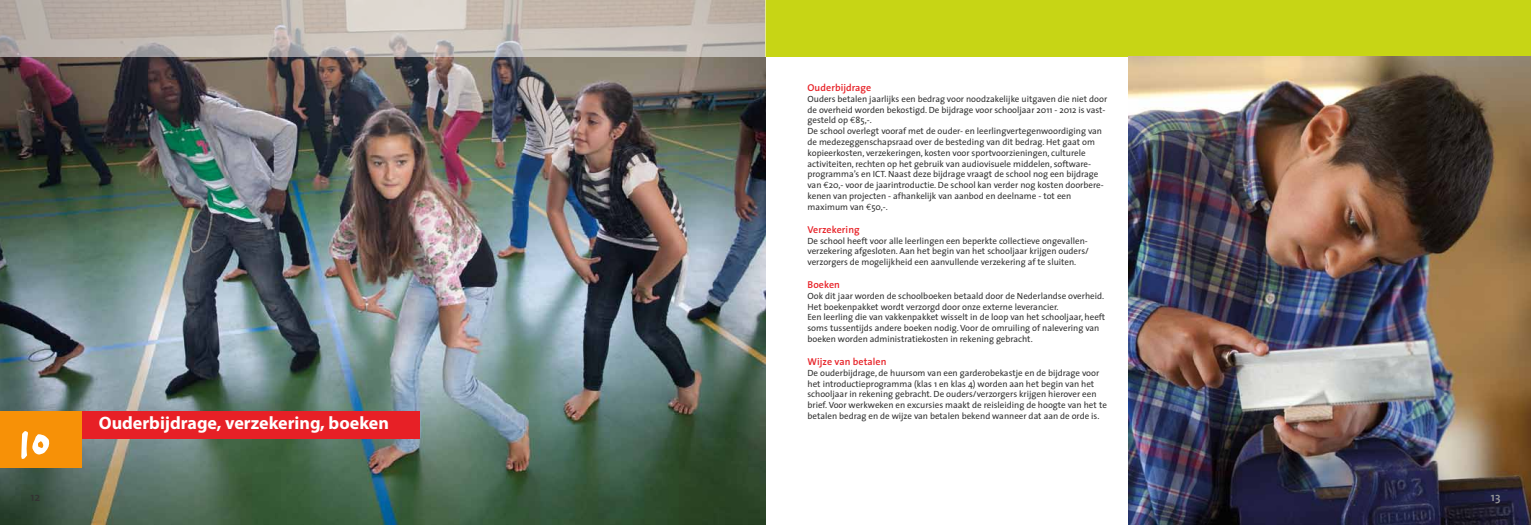
<style>
.page{position:relative;width:1531px;height:525px;background:#fff}
.page>*{position:absolute;margin:0;border:0;box-sizing:border-box;transform-origin:0 0}
.t1{font:60px "FF Erikrighthand";color:#fff}
.t2{font:700 18px "Myriad Pro";color:#fff}
.t3{font:600 12px "The Sans";color:#323232}
.t4{font:600 12px "The Sans";color:#989898}
.t5{font:600 10px "The Sans";letter-spacing:.01em;color:#e72026}
.t6{font:9px/10.8px "The Sans";color:#323232}
.s1{font-family:"Euro Mono"}
</style>
<div class="page">
<img style="left:0;top:57px;width:765px;height:467px">
<div style="left:765px;top:0;width:766px;height:57px;background:#c7d515"></div>
<svg style="left:0;top:0;width:765px;height:57px;background:#c2b9b2"></svg>
<div style="left:0;top:411px;width:420px;height:27px;background:#e72026"></div>
<div style="left:0;top:411px;width:81px;height:57px;background:#f79107"></div>
<img style="left:1128px;top:57px;width:403px;height:467px">
<h1 class="t1" style="left:19px;top:399px;width:33px">10</h1>
<h3 class="t3" style="left:30px;top:486px;width:11px">12</h3>
<h2 class="t2" style="left:99px;top:411px;width:292px">Ouderbijdrage, verzekering, boeken</h2>
<p class="t5" style="left:807px;top:79px;width:65px">Ouderbijdrage</p>
<p class="t6" style="left:807px;top:93px;width:301px">Ouders betalen jaarlijks een bedrag voor noodzakelijke uitgaven die niet door de overheid worden bekostigd. De bijdrage voor schooljaar 2011 - 2012 is vast&shy;gesteld op <span class="s1">f</span>85,-.<br>De school overlegt vooraf met de ouder- en leerlingvertegenwoordiging van de medezeggenschapsraad over de besteding van dit bedrag. Het gaat om kopieerkosten, verzekeringen, kosten voor sportvoorzieningen, culturele activiteiten, rechten op het gebruik van audiovisuele middelen, software&shy;programma’s en ICT. Naast deze bijdrage vraagt de school nog een bijdrage van <span class="s1">f</span>20,- voor de jaarintroductie. De school kan verder nog kosten doorbere&shy;kenen van projecten - afhankelijk van aanbod en deelname - tot een maximum van <span class="s1">f</span>50,-.</p>
<p class="t5" style="left:807px;top:221px;width:54px">Verzekering</p>
<p class="t6" style="left:807px;top:235px;width:283px;text-align:justify">De school heeft voor alle leerlingen een beperkte collectieve ongevallen&shy;verzekering afgesloten. Aan het begin van het schooljaar krijgen ouders/ verzorgers de mogelijkheid een aanvullende verzekering af te sluiten.</p>
<p class="t5" style="left:807px;top:276px;width:34px">Boeken</p>
<p class="t6" style="left:807px;top:290px;width:299px">Ook dit jaar worden de schoolboeken betaald door de Nederlandse overheid.<br>Het boekenpakket wordt verzorgd door onze externe leverancier.<br>Een leerling die van vakkenpakket wisselt in de loop van het schooljaar, heeft soms tussentijds andere boeken nodig. Voor de omruiling of nalevering van boeken worden administratiekosten in rekening gebracht.</p>
<p class="t5" style="left:807px;top:353px;width:80px">Wijze van betalen</p>
<p class="t6" style="left:807px;top:367px;width:301px">De ouderbijdrage, de huursom van een garderobekastje en de bijdrage voor het introductieprogramma (klas 1 en klas 4) worden aan het begin van het schooljaar in rekening gebracht. De ouders/verzorgers krijgen hierover een brief. Voor werkweken en excursies maakt de reisleiding de hoogte van het te betalen bedrag en de wijze van betalen bekend wanneer dat aan de orde is.</p>
<h3 class="t4" style="left:1491px;top:487px;width:11px">13</h3>
</div>
